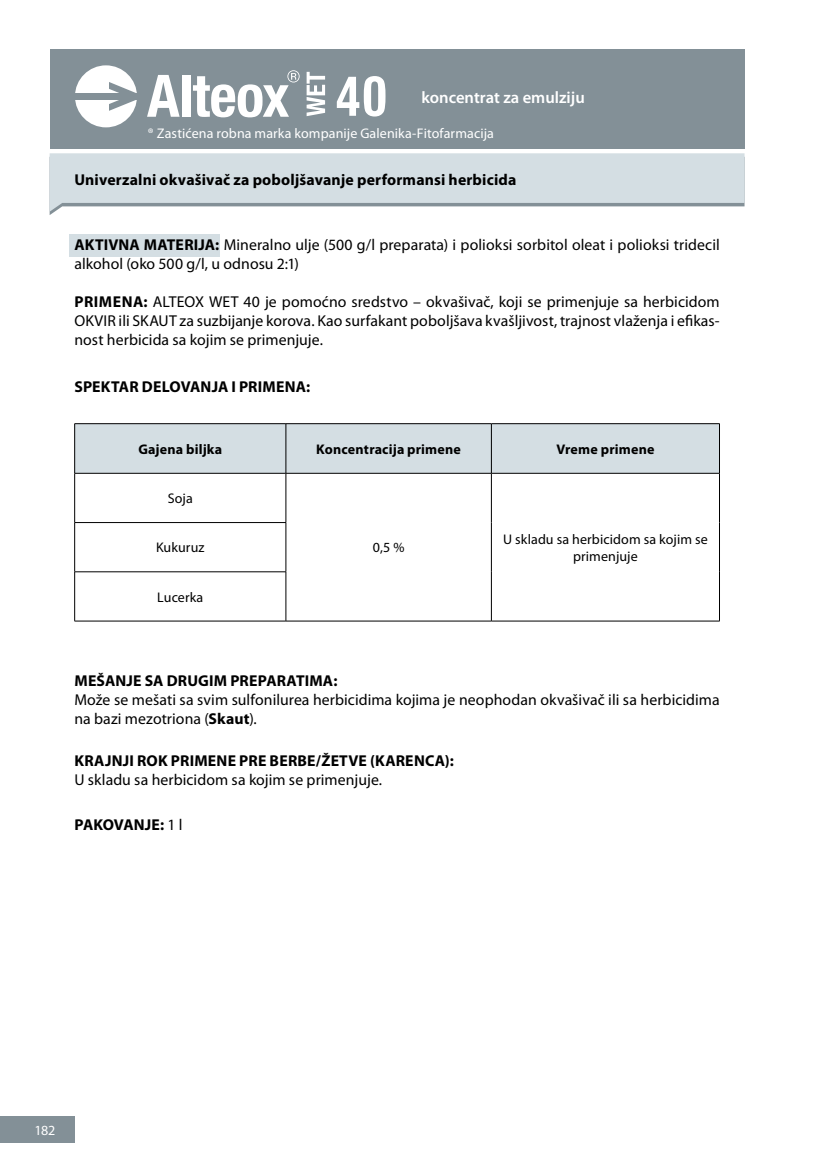
<style>
.page{position:relative;width:819px;height:1166px;background:#fff}
.page>*{position:absolute;margin:0;border:0;box-sizing:border-box;transform-origin:0 0}
.t1{font:700 52.5px "Swis 721 Cn EU";color:#fff}
.t2{font:600 16.62px "Myriad Pro";color:#fff}
.t3{font:15.75px/18.9px "Myriad Pro";letter-spacing:.005em;color:#000}
.t4{font:700 15.75px "Myriad Pro";letter-spacing:.01em;color:#000}
.t5{font:14px/16.8px "Myriad Pro";letter-spacing:.01em;color:#000;text-align:center}
.t6{font:14px "Myriad Pro";letter-spacing:.005em;color:#fff}
.t7{font:700 14px "Myriad Pro";letter-spacing:.015em;color:#000}
.s1{font-weight:700}
.s2{font-weight:400}
</style>
<div class="page">
<div style="left:0;top:1116px;width:74px;height:26px;background:#839097"></div>
<div style="left:50px;top:50px;width:694px;height:99px;background:#839097"></div>
<svg style="left:50px;top:153px;width:694px;height:59px;fill:#d4dee3"></svg>
<div style="left:69px;top:234px;width:151px;height:22px;background:#d4dee3"></div>
<div style="left:75px;top:424px;width:644px;height:49px;background:#d4dee3"></div>
<svg style="left:75px;top:474px;width:644px;height:147px"></svg>
<hr style="left:74px;top:423px;width:212px;height:1px;background:#000">
<hr style="left:74px;top:424px;width:1px;height:49px;background:#000">
<hr style="left:286px;top:423px;width:205px;height:1px;background:#000">
<hr style="left:285px;top:424px;width:1px;height:49px;background:#000">
<hr style="left:491px;top:423px;width:228px;height:1px;background:#000">
<hr style="left:491px;top:424px;width:1px;height:49px;background:#000">
<hr style="left:719px;top:424px;width:1px;height:49px;background:#000">
<hr style="left:74px;top:473px;width:212px;height:1px;background:#000">
<hr style="left:74px;top:473px;width:1px;height:49px;background:#000">
<hr style="left:286px;top:473px;width:205px;height:1px;background:#000">
<hr style="left:285px;top:473px;width:1px;height:49px;background:#000">
<hr style="left:491px;top:473px;width:228px;height:1px;background:#000">
<hr style="left:491px;top:473px;width:1px;height:49px;background:#000">
<hr style="left:719px;top:473px;width:1px;height:49px;background:#000">
<hr style="left:491px;top:522px;width:1px;height:50px;background:#000">
<hr style="left:719px;top:522px;width:1px;height:50px;background:#000">
<hr style="left:491px;top:572px;width:1px;height:49px;background:#000">
<hr style="left:719px;top:572px;width:1px;height:49px;background:#000">
<hr style="left:286px;top:621px;width:205px;height:1px;background:#000">
<hr style="left:491px;top:621px;width:228px;height:1px;background:#000">
<hr style="left:74px;top:522px;width:212px;height:1px;background:#000">
<hr style="left:74px;top:523px;width:1px;height:48px;background:#000">
<hr style="left:285px;top:523px;width:1px;height:48px;background:#000">
<hr style="left:74px;top:571px;width:212px;height:1px;background:#000">
<hr style="left:74px;top:572px;width:1px;height:49px;background:#000">
<hr style="left:285px;top:572px;width:1px;height:49px;background:#000">
<hr style="left:74px;top:621px;width:212px;height:1px;background:#000">
<div style="left:75px;top:65px;width:62px;height:62px;background:#fff;border-radius:50%"></div>
<svg style="left:109px;top:82px;width:28px;height:29px"></svg>
<div style="left:74px;top:93px;width:63px;height:7px;background:#839097"></div>
<svg style="left:147px;top:75px;width:33px;height:42px"></svg>
<div style="left:182px;top:75px;width:8px;height:42px;background:#fff"></div>
<svg style="left:193px;top:70px;width:106px;height:47px"></svg>
<svg style="left:306px;top:72px;width:19px;height:44px"></svg>
<h1 class="t1" style="left:335px;top:65px;width:54px">40</h1>
<p class="t2" style="left:421px;top:88px;width:165px">koncentrat za emulziju</p>
<p class="t6" style="left:148px;top:126px;width:347px">® Zastićena robna marka kompanije Galenika-Fitofarmacija</p>
<p class="t4" style="left:74px;top:171px;width:443px">Univerzalni okvašivač za poboljšavanje performansi herbicida</p>
<p class="t3" style="left:74px;top:236px;width:646px"><span class="s1">AKTIVNA MATERIJA:</span> Mineralno ulje (500 g/l preparata) i polioksi sorbitol oleat i polioksi tridecil alkohol (oko 500 g/l, u odnosu 2:1)</p>
<p class="t4" style="left:75px;top:293px;width:21px">Primena</p>
<p class="t3" style="left:74px;top:293px;width:646px;text-align:justify;text-indent:69px"><span class="s1">:</span> ALTEOX WET 40 je pomoćno sredstvo – okvašivač, koji se primenjuje sa herbicidom OKVIR ili SKAUT za suzbijanje korova. Kao surfakant poboljšava kvašljivost, trajnost vlaženja i efikas&shy;nost herbicida sa kojim se primenjuje.</p>
<p class="t4" style="left:74px;top:378px;width:237px">SPEKTAR DELOVANJA I PRIMENA:</p>
<p class="t7" style="left:138px;top:441px;width:85px">Gajena biljka</p>
<p class="t7" style="left:316px;top:441px;width:146px">Koncentracija primene</p>
<p class="t7" style="left:556px;top:441px;width:100px">Vreme primene</p>
<p class="t5" style="left:168px;top:490px;width:27px">Soja</p>
<p class="t5" style="left:373px;top:539px;width:33px">0,5 %</p>
<p class="t5" style="left:503px;top:531px;width:206px">U skladu sa herbicidom sa kojim se primenjuje</p>
<p class="t5" style="left:156px;top:539px;width:50px">Kukuruz</p>
<p class="t5" style="left:157px;top:589px;width:48px">Lucerka</p>
<p class="t4" style="left:74px;top:672px;width:264px">MEŠANJE SA DRUGIM PREPARATIMA:</p>
<p class="t3" style="left:74px;top:691px;width:646px">Može se mešati sa svim sulfonilurea herbicidima kojima je neophodan okvašivač ili sa herbicidima na bazi mezotriona (<span class="s1">Skaut</span>).</p>
<p class="t4" style="left:74px;top:752px;width:381px">KRAJNJI ROK PRIMENE PRE BERBE/ŽETVE (KARENCA):</p>
<p class="t3" style="left:74px;top:771px;width:309px">U skladu sa herbicidom sa kojim se primenjuje.</p>
<p class="t4" style="left:74px;top:816px;width:110px">PAKOVANJE: <span class="s2">1 l</span></p>
<p class="t6" style="left:34px;top:1122px;width:22px">182</p>
</div>
